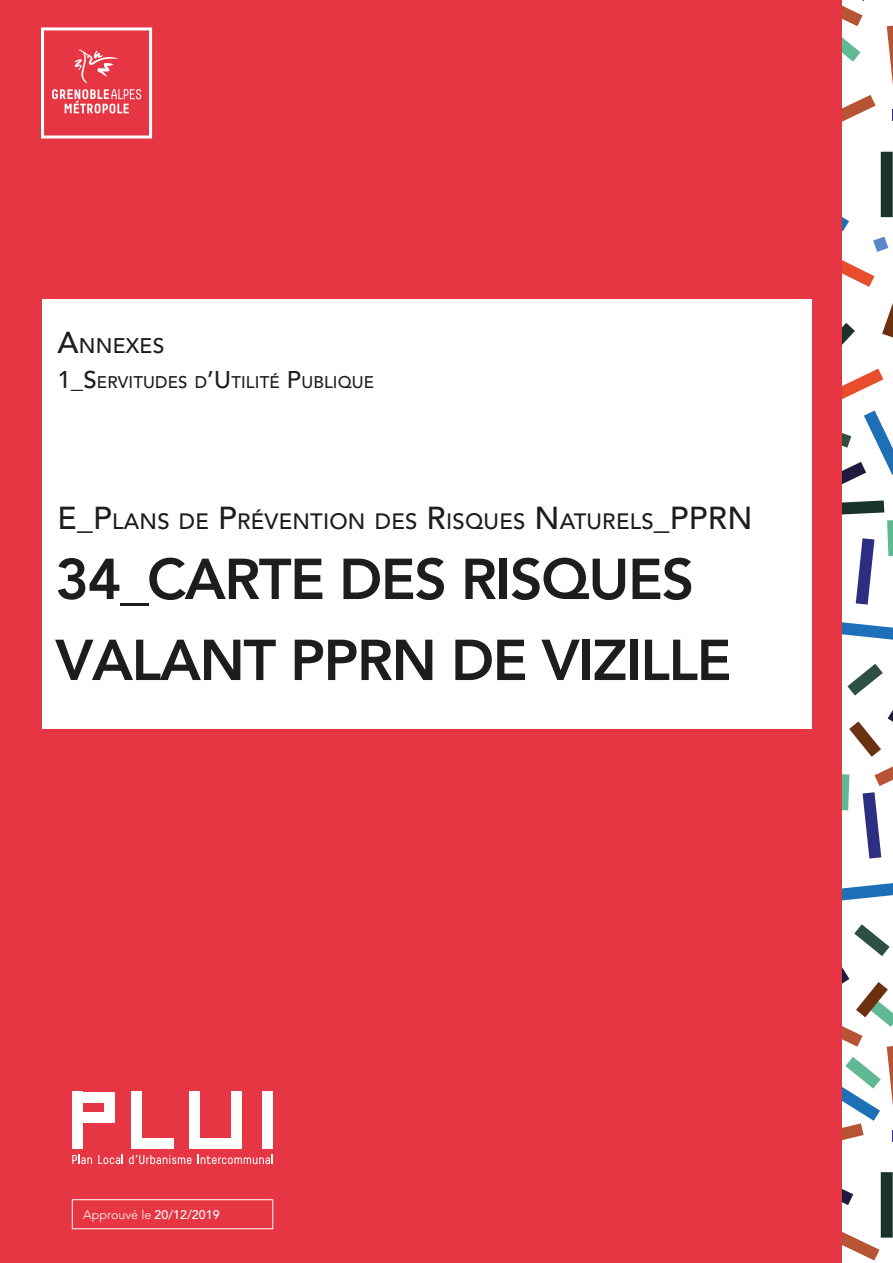
<style>
.page{position:relative;width:893px;height:1263px;background:#fff}
.page>*{position:absolute;margin:0;border:0;box-sizing:border-box;transform-origin:0 0}
.t1{font:800 57px/81px "Avenir LT Std";letter-spacing:-.025em;color:#1d1d1b}
.t2{font:500 22.05px "Avenir LT Std";letter-spacing:.01em;color:#1d1d1b}
.t3{font:500 21px "Avenir LT Std";letter-spacing:.01em;color:#1d1d1b}
.t4{font:500 16.8px "Avenir LT Std";letter-spacing:.01em;color:#1d1d1b}
.t5{font:300 12.45px "Avenir LT Std";color:#fff}
.s1{font-size:30px}
.s2{font-size:24px}
.s3{font-size:31.5px}
.s4{font-weight:500}
</style>
<div class="page">
<div style="left:0;top:0;width:842px;height:1263px;background:#e73643"></div>
<div style="left:43px;top:300px;width:769px;height:429px;background:#fff"></div>
<svg style="left:842px;top:0;width:22px;height:26px"></svg>
<svg style="left:842px;top:369px;width:41px;height:30px"></svg>
<svg style="left:882px;top:303px;width:11px;height:34px"></svg>
<div style="left:881px;top:152px;width:12px;height:65px;background:#183329"></div>
<svg style="left:892px;top:109px;width:1px;height:12px"></svg>
<svg style="left:873px;top:237px;width:15px;height:15px"></svg>
<svg style="left:887px;top:26px;width:6px;height:59px"></svg>
<svg style="left:842px;top:37px;width:18px;height:25px"></svg>
<svg style="left:842px;top:95px;width:34px;height:27px"></svg>
<svg style="left:842px;top:323px;width:13px;height:22px"></svg>
<svg style="left:842px;top:260px;width:32px;height:27px"></svg>
<svg style="left:842px;top:217px;width:7px;height:14px"></svg>
<div style="left:881px;top:1172px;width:12px;height:65px;background:#183329"></div>
<svg style="left:874px;top:766px;width:19px;height:20px"></svg>
<svg style="left:842px;top:410px;width:51px;height:74px"></svg>
<svg style="left:842px;top:500px;width:42px;height:14px"></svg>
<svg style="left:888px;top:710px;width:5px;height:12px"></svg>
<svg style="left:887px;top:520px;width:6px;height:36px"></svg>
<svg style="left:856px;top:538px;width:18px;height:67px"></svg>
<svg style="left:847px;top:664px;width:36px;height:31px"></svg>
<svg style="left:849px;top:721px;width:32px;height:36px"></svg>
<svg style="left:842px;top:622px;width:51px;height:18px"></svg>
<svg style="left:842px;top:774px;width:7px;height:36px"></svg>
<svg style="left:863px;top:792px;width:18px;height:66px"></svg>
<svg style="left:854px;top:924px;width:36px;height:32px"></svg>
<svg style="left:842px;top:883px;width:51px;height:17px"></svg>
<svg style="left:842px;top:1232px;width:37px;height:28px"></svg>
<svg style="left:842px;top:1189px;width:11px;height:16px"></svg>
<svg style="left:842px;top:967px;width:51px;height:175px"></svg>
<div style="left:41px;top:27px;width:111px;height:111px;border:3px solid #fff"></div>
<svg style="left:75px;top:49px;width:44px;height:34px"></svg>
<svg style="left:52px;top:89px;width:89px;height:24px"></svg>
<div style="left:72px;top:1092px;width:11px;height:57px;background:#fff"></div>
<div style="left:104px;top:1102px;width:11px;height:11px;background:#fff"></div>
<div style="left:83px;top:1092px;width:32px;height:10px;background:#fff"></div>
<div style="left:83px;top:1113px;width:32px;height:10px;background:#fff"></div>
<div style="left:189px;top:1092px;width:10px;height:57px;background:#fff"></div>
<div style="left:231px;top:1092px;width:11px;height:57px;background:#fff"></div>
<div style="left:199px;top:1138px;width:32px;height:11px;background:#fff"></div>
<div style="left:131px;top:1092px;width:11px;height:57px;background:#fff"></div>
<div style="left:262px;top:1092px;width:11px;height:57px;background:#fff"></div>
<div style="left:142px;top:1138px;width:32px;height:11px;background:#fff"></div>
<svg style="left:72px;top:1155px;width:20px;height:9px"></svg>
<svg style="left:98px;top:1155px;width:25px;height:9px"></svg>
<svg style="left:129px;top:1155px;width:62px;height:9px"></svg>
<svg style="left:198px;top:1155px;width:75px;height:9px"></svg>
<div style="left:72px;top:1199px;width:201px;height:30px;border:1px solid #fff"></div>
<hr style="left:46px;top:275px;width:163px;height:1px;background:#1d1d1b">
<p class="t3" style="left:58px;top:333px;width:108px"><span class="s1">A</span>NNEXES</p>
<p class="t4" style="left:58px;top:372px;width:318px"><span class="s2">1_S</span>ERVITUDES D<span class="s2">’U</span>TILITÉ <span class="s2">P</span>UBLIQUE</p>
<p class="t2" style="left:58px;top:509px;width:696px"><span class="s3">E_P</span>LANS DE <span class="s3">P</span>RÉVENTION DES <span class="s3">R</span>ISQUES <span class="s3">N</span>ATURELS<span class="s3">_PPRN</span></p>
<h1 class="t1" style="left:55px;top:539px;width:678px">34_CARTE DES RISQUES<br>VALANT PPRN DE VIZILLE</h1>
<p class="t5" style="left:83px;top:1207px;width:138px">Approuvé le <span class="s4">20/12/2019</span></p>
</div>
